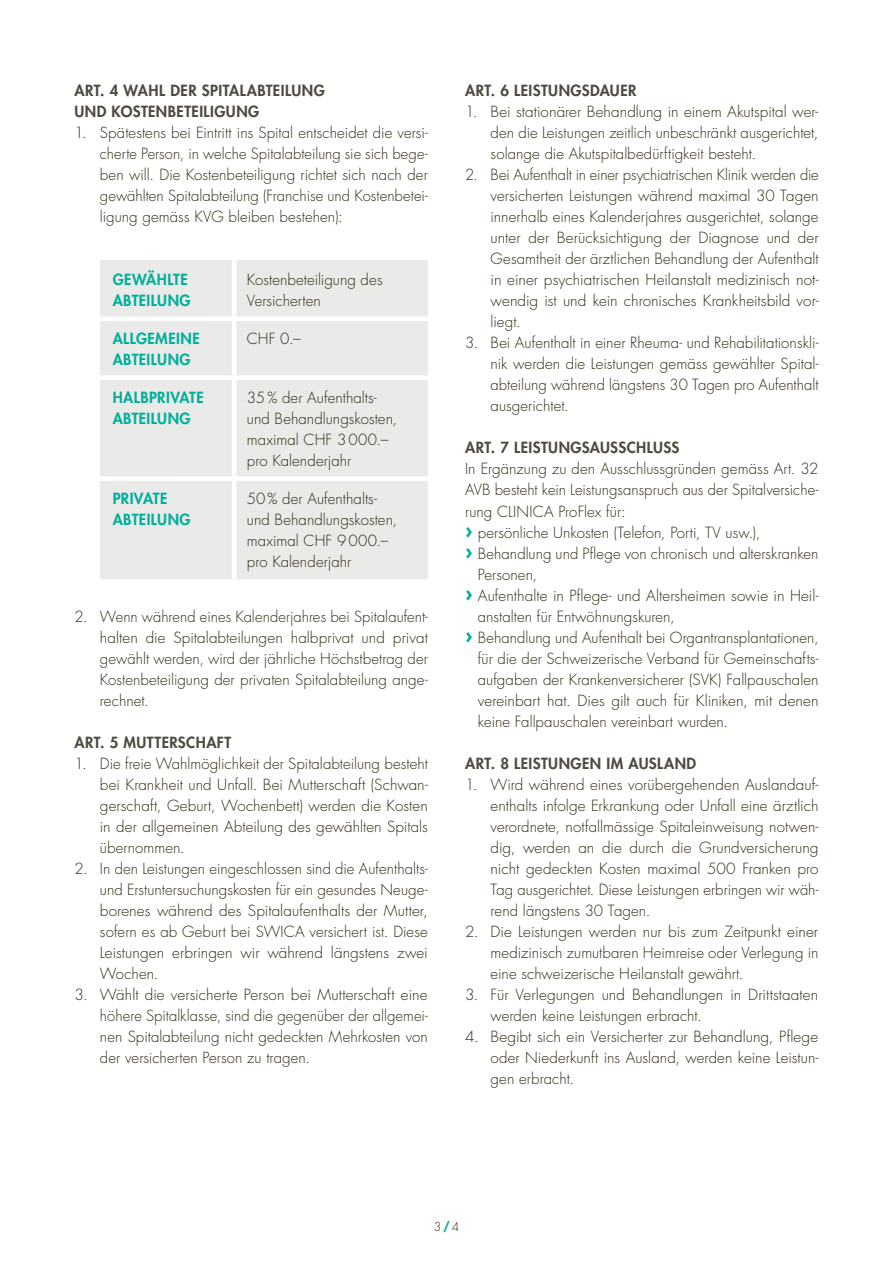
<style>
.page{position:relative;width:893px;height:1263px;background:#fff}
.page>*{position:absolute;margin:0;border:0;box-sizing:border-box;transform-origin:0 0}
.t1{font:300 15px/21px "Futura Std";color:#2f2912;text-align:justify}
.t2{font:800 15px/21px "Futura Std";letter-spacing:.03em;color:#4e4a40}
.t3{font:800 15px/21px "Futura Std";letter-spacing:.03em;color:#00af9a}
.t4{font:300 12px "Futura Std";color:#2f2912}
.s1{font-weight:700;font-size:21px;color:#00af9a}
.s2{font-weight:700;color:#00af9a}
</style>
<div class="page">
<div style="left:100px;top:260px;width:328px;height:319px;background:#eaeae9"></div>
<hr style="left:232px;top:260px;width:4px;height:57px;background:#fff">
<hr style="left:100px;top:317px;width:134px;height:4px;background:#fff">
<hr style="left:234px;top:317px;width:194px;height:4px;background:#fff">
<hr style="left:232px;top:321px;width:4px;height:54px;background:#fff">
<div style="left:100px;top:375px;width:134px;height:5px;background:#fff"></div>
<div style="left:234px;top:375px;width:194px;height:5px;background:#fff"></div>
<hr style="left:232px;top:380px;width:4px;height:96px;background:#fff">
<div style="left:100px;top:476px;width:134px;height:5px;background:#fff"></div>
<div style="left:234px;top:476px;width:194px;height:5px;background:#fff"></div>
<hr style="left:232px;top:481px;width:4px;height:98px;background:#fff">
<p class="t2" style="left:74px;top:80px;width:252px">ART. 4 WAHL DER SPITALABTEILUNG<br>UND KOSTENBETEILIGUNG</p>
<p class="t1" style="left:100px;top:123px;width:329px;text-indent:-26px">1. Spätestens bei Eintritt ins Spital entscheidet die versi&shy;cherte Person, in welche Spitalabteilung sie sich bege&shy;ben will. Die Kostenbeteiligung richtet sich nach der gewählten Spitalabteilung (Franchise und Kostenbetei&shy;ligung gemäss KVG bleiben bestehen):</p>
<p class="t3" style="left:113px;top:269px;width:79px">GEWÄHLTE<br>ABTEILUNG</p>
<p class="t1" style="left:247px;top:270px;width:137px">Kostenbeteiligung des<br>Versicherten</p>
<p class="t3" style="left:113px;top:328px;width:89px">ALLGEMEINE<br>ABTEILUNG</p>
<p class="t1" style="left:247px;top:328px;width:55px">CHF 0.–</p>
<p class="t3" style="left:113px;top:387px;width:93px">HALBPRIVATE<br>ABTEILUNG</p>
<p class="t1" style="left:247px;top:387px;width:152px;text-align:left">35% der Aufenthalts&shy;und Behandlungskosten, maximal CHF 3000.– pro Kalenderjahr</p>
<p class="t3" style="left:113px;top:488px;width:79px">PRIVATE<br>ABTEILUNG</p>
<p class="t1" style="left:247px;top:488px;width:152px;text-align:left">50% der Aufenthalts&shy;und Behandlungskosten, maximal CHF 9000.– pro Kalenderjahr</p>
<p class="t1" style="left:100px;top:606px;width:330px;text-indent:-26px">2. Wenn während eines Kalenderjahres bei Spitalaufent&shy;halten die Spitalabteilungen halbprivat und privat gewählt werden, wird der jährliche Höchstbetrag der Kostenbeteiligung der privaten Spitalabteilung ange&shy;rechnet.</p>
<p class="t2" style="left:74px;top:731px;width:158px">ART. 5 MUTTERSCHAFT</p>
<p class="t1" style="left:100px;top:753px;width:329px;text-indent:-26px">1. Die freie Wahlmöglichkeit der Spitalabteilung besteht bei Krankheit und Unfall. Bei Mutterschaft (Schwan&shy;gerschaft, Geburt, Wochenbett) werden die Kosten in der allgemeinen Abteilung des gewählten Spitals übernommen.</p>
<p class="t1" style="left:100px;top:858px;width:329px;text-indent:-26px">2. In den Leistungen eingeschlossen sind die Aufenthalts&shy;und Erstuntersuchungskosten für ein gesundes Neuge&shy;borenes während des Spitalaufenthalts der Mutter, sofern es ab Geburt bei SWICA versichert ist. Diese Leistungen erbringen wir während längstens zwei Wochen.</p>
<p class="t1" style="left:100px;top:984px;width:329px;text-indent:-26px">3. Wählt die versicherte Person bei Mutterschaft eine höhere Spitalklasse, sind die gegenüber der allgemei&shy;nen Spitalabteilung nicht gedeckten Mehrkosten von der versicherten Person zu tragen.</p>
<p class="t2" style="left:465px;top:80px;width:173px">ART. 6 LEISTUNGSDAUER</p>
<p class="t1" style="left:491px;top:102px;width:329px;text-indent:-26px">1. Bei stationärer Behandlung in einem Akutspital wer&shy;den die Leistungen zeitlich unbeschränkt ausgerichtet, solange die Akutspitalbedürftigkeit besteht.</p>
<p class="t1" style="left:491px;top:165px;width:330px;text-indent:-26px">2. Bei Aufenthalt in einer psychiatrischen Klinik werden die versicherten Leistungen während maximal 30 Tagen innerhalb eines Kalenderjahres ausgerichtet, solange unter der Berücksichtigung der Diagnose und der Gesamtheit der ärztlichen Behandlung der Aufenthalt in einer psychiatrischen Heilanstalt medizinisch not&shy;wendig ist und kein chronisches Krankheitsbild vor&shy;liegt.</p>
<p class="t1" style="left:491px;top:333px;width:329px;text-indent:-26px">3. Bei Aufenthalt in einer Rheuma- und Rehabilitationskli&shy;nik werden die Leistungen gemäss gewählter Spital&shy;abteilung während längstens 30 Tagen pro Aufenthalt ausgerichtet.</p>
<p class="t2" style="left:465px;top:437px;width:216px">ART. 7 LEISTUNGSAUSSCHLUSS</p>
<p class="t1" style="left:465px;top:459px;width:355px">In Ergänzung zu den Ausschlussgründen gemäss Art. 32</p>
<p class="t1" style="left:465px;top:480px;width:355px">AVB besteht kein Leistungsanspruch aus der Spitalversiche-</p>
<p class="t1" style="left:465px;top:501px;width:162px">rung CLINICA ProFlex für:</p>
<p class="t1" style="left:465px;top:522px;width:297px"><span class="s1">›</span> persönliche Unkosten (Telefon, Porti, TV usw.),</p>
<p class="t1" style="left:465px;top:543px;width:355px"><span class="s1">›</span> Behandlung und Pflege von chronisch und alterskranken</p>
<p class="t1" style="left:478px;top:564px;width:61px">Personen,</p>
<p class="t1" style="left:465px;top:585px;width:355px"><span class="s1">›</span> Aufenthalte in Pflege- und Altersheimen sowie in Heil-</p>
<p class="t1" style="left:478px;top:606px;width:198px">anstalten für Entwöhnungskuren,</p>
<p class="t1" style="left:465px;top:627px;width:355px"><span class="s1">›</span> Behandlung und Aufenthalt bei Organtransplantationen,</p>
<p class="t1" style="left:478px;top:648px;width:342px">für die der Schweizerische Verband für Gemeinschafts-</p>
<p class="t1" style="left:478px;top:669px;width:342px">aufgaben der Krankenversicherer (SVK) Fallpauschalen</p>
<p class="t1" style="left:478px;top:690px;width:342px">vereinbart hat. Dies gilt auch für Kliniken, mit denen</p>
<p class="t1" style="left:478px;top:711px;width:252px">keine Fallpauschalen vereinbart wurden.</p>
<p class="t2" style="left:465px;top:752px;width:233px">ART. 8 LEISTUNGEN IM AUSLAND</p>
<p class="t1" style="left:491px;top:774px;width:329px;text-indent:-26px">1. Wird während eines vorübergehenden Auslandauf&shy;enthalts infolge Erkrankung oder Unfall eine ärztlich verordnete, notfallmässige Spitaleinweisung notwen&shy;dig, werden an die durch die Grundversicherung nicht gedeckten Kosten maximal 500 Franken pro Tag ausgerichtet. Diese Leistungen erbringen wir wäh&shy;rend längstens 30 Tagen.</p>
<p class="t1" style="left:491px;top:921px;width:329px;text-indent:-26px">2. Die Leistungen werden nur bis zum Zeitpunkt einer medizinisch zumutbaren Heimreise oder Verlegung in eine schweizerische Heilanstalt gewährt.</p>
<p class="t1" style="left:491px;top:984px;width:329px;text-indent:-26px">3. Für Verlegungen und Behandlungen in Drittstaaten werden keine Leistungen erbracht.</p>
<p class="t1" style="left:491px;top:1026px;width:329px;text-indent:-26px">4. Begibt sich ein Versicherter zur Behandlung, Pflege oder Niederkunft ins Ausland, werden keine Leistun&shy;gen erbracht.</p>
<p class="t4" style="left:434px;top:1219px;width:27px">3<span class="s2">/</span>4</p>
</div>
